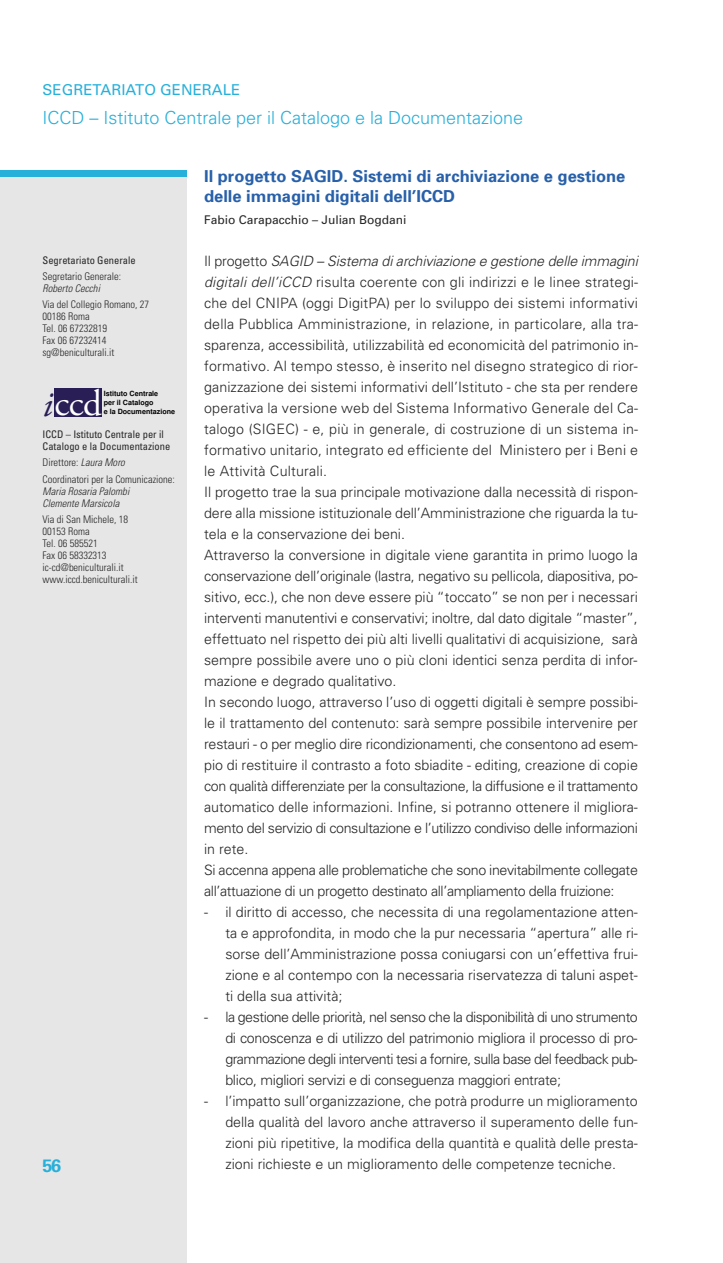
<style>
.page{position:relative;width:723px;height:1263px;background:#fff}
.page>*{position:absolute;margin:0;border:0;box-sizing:border-box;transform-origin:0 0}
.t1{font:36.9px "Adobe Garamond Pro";color:#fff}
.t2{font:300 18px "Univers";color:#27b0da}
.t3{font:700 18px "Univers";color:#27b0da}
.t4{font:700 16.5px/19.5px "Univers";color:#2860a9}
.t5{font:15px "Univers";color:#27b0da}
.t6{font:300 14.25px/21px "Univers";color:#272627;text-align:justify}
.t7{font:12px "Univers";color:#272627}
.t8{font:300 condensed 10.5px/12px "Univers";color:#272627}
.t9{font:condensed 10.5px/12px "Univers";color:#272627}
.t10{font:italic 300 condensed 10.5px/12px "Univers";letter-spacing:.005em;color:#272627}
.t11{font:700 7.2px/9px "Nimbus San L";color:#000}
.s1{font-style:italic;color:#291f56}
.s2{font-style:italic}
</style>
<div class="page">
<div style="left:0;top:170px;width:187px;height:1093px;background:#e7e6e6"></div>
<div style="left:0;top:170px;width:187px;height:6px;background:#27b0da"></div>
<div style="left:54px;top:388px;width:48px;height:28px;background:#291f56"></div>
<p class="t5" style="left:43px;top:85px;width:199px">SEGRETARIATO GENERALE</p>
<p class="t2" style="left:43px;top:111px;width:482px">ICCD – Istituto Centrale per il Catalogo e la Documentazione</p>
<p class="t9" style="left:43px;top:255px;width:95px">Segretariato Generale</p>
<p class="t8" style="left:43px;top:271px;width:80px">Segretario Generale:</p>
<p class="t10" style="left:43px;top:283px;width:59px">Roberto Cecchi</p>
<p class="t8" style="left:43px;top:299px;width:108px">Via del Collegio Romano, 27<br>00186 Roma<br>Tel. 06 67232819<br>Fax 06 67232414 sg@beniculturali.it</p>
<h1 class="t1" style="left:42px;top:389px;width:61px"><span class="s1">i</span>ccd</h1>
<p class="t11" style="left:104px;top:389px;width:73px">Istituto Centrale<br>per il Catalogo<br>e la Documentazione</p>
<p class="t9" style="left:43px;top:429px;width:129px">ICCD – Istituto Centrale per il<br>Catalogo e la Documentazione</p>
<p class="t8" style="left:43px;top:455px;width:134px;line-height:16.2px">Direttore: <span class="s2">Laura Moro<br></span>Coordinatori per la Comunicazione:</p>
<p class="t10" style="left:43px;top:486px;width:88px">Maria Rosaria Palombi<br>Clemente Marsicola</p>
<p class="t8" style="left:43px;top:514px;width:97px">Via di San Michele, 18<br>00153 Roma<br>Tel. 06 585521<br>Fax 06 58332313 ic-cd@beniculturali.it www.iccd.beniculturali.it</p>
<p class="t4" style="left:204px;top:168px;width:423px">Il progetto SAGID. Sistemi di archiviazione e gestione delle immagini digitali dell’ICCD</p>
<p class="t7" style="left:204px;top:215px;width:204px">Fabio Carapacchio – Julian Bogdani</p>
<p class="t6" style="left:204px;top:251px;width:435px;text-align:left">Il progetto <span class="s2">SAGID – Sistema di archiviazione e gestione delle immagini digitali dell’iCCD</span> risulta coerente con gli indirizzi e le linee strategi&shy;che del CNIPA (oggi DigitPA) per lo sviluppo dei sistemi informativi della Pubblica Amministrazione, in relazione, in particolare, alla tra&shy;sparenza, accessibilità, utilizzabilità ed economicità del patrimonio in&shy;formativo. Al tempo stesso, è inserito nel disegno strategico di rior&shy;ganizzazione dei sistemi informativi dell’Istituto - che sta per rendere operativa la versione web del Sistema Informativo Generale del Ca&shy;talogo (SIGEC) - e, più in generale, di costruzione di un sistema in&shy;formativo unitario, integrato ed efficiente del Ministero per i Beni e le Attività Culturali.<br>Il progetto trae la sua principale motivazione dalla necessità di rispon&shy;dere alla missione istituzionale dell’Amministrazione che riguarda la tu&shy;tela e la conservazione dei beni.<br>Attraverso la conversione in digitale viene garantita in primo luogo la conservazione dell’originale (lastra, negativo su pellicola, diapositiva, po&shy;sitivo, ecc.), che non deve essere più “toccato” se non per i necessari interventi manutentivi e conservativi; inoltre, dal dato digitale “master”, effettuato nel rispetto dei più alti livelli qualitativi di acquisizione, sarà sempre possibile avere uno o più cloni identici senza perdita di infor&shy;mazione e degrado qualitativo.<br>In secondo luogo, attraverso l’uso di oggetti digitali è sempre possibi&shy;le il trattamento del contenuto: sarà sempre possibile intervenire per restauri - o per meglio dire ricondizionamenti, che consentono ad esem&shy;pio di restituire il contrasto a foto sbiadite - editing, creazione di copie con qualità differenziate per la consultazione, la diffusione e il trattamento automatico delle informazioni. Infine, si potranno ottenere il migliora&shy;mento del servizio di consultazione e l’utilizzo condiviso delle informazioni in rete.<br>Si accenna appena alle problematiche che sono inevitabilmente collegate all’attuazione di un progetto destinato all’ampliamento della fruizione:</p>
<p class="t6" style="left:225px;top:902px;width:414px;text-indent:-21px">- il diritto di accesso, che necessita di una regolamentazione atten&shy;ta e approfondita, in modo che la pur necessaria “apertura” alle ri&shy;sorse dell’Amministrazione possa coniugarsi con un’effettiva frui&shy;zione e al contempo con la necessaria riservatezza di taluni aspet&shy;ti della sua attività;</p>
<p class="t6" style="left:225px;top:1007px;width:414px;text-indent:-21px">- la gestione delle priorità, nel senso che la disponibilità di uno strumento di conoscenza e di utilizzo del patrimonio migliora il processo di pro&shy;grammazione degli interventi tesi a fornire, sulla base del feedback pub&shy;blico, migliori servizi e di conseguenza maggiori entrate;</p>
<p class="t6" style="left:225px;top:1091px;width:414px;text-indent:-21px">- l’impatto sull’organizzazione, che potrà produrre un miglioramento della qualità del lavoro anche attraverso il superamento delle fun&shy;zioni più ripetitive, la modifica della quantità e qualità delle presta-</p>
<p class="t3" style="left:43px;top:1159px;width:20px">56</p>
<p class="t6" style="left:225px;top:1154px;width:392px">zioni richieste e un miglioramento delle competenze tecniche.</p>
</div>
